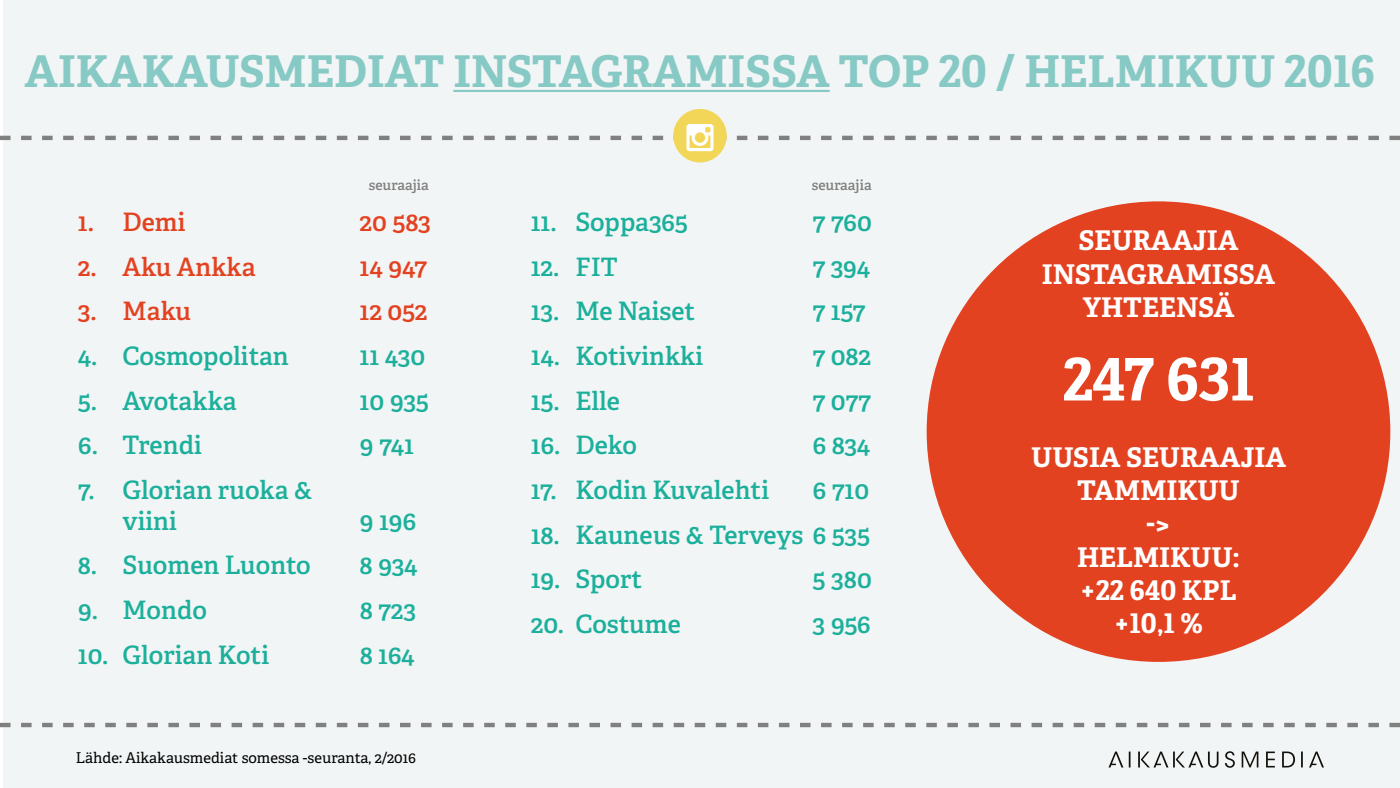
<style>
.page{position:relative;width:1400px;height:788px;background:#fff}
.page>*{position:absolute;margin:0;border:0;box-sizing:border-box;transform-origin:0 0}
.t1{font:700 58.62px "Adelle";letter-spacing:-.025em;color:#fff}
.t2{font:700 43.75px "Adelle";color:#87c9c4}
.t3{font:700 27.12px/33.2px "Adelle";color:#fff}
.t4{font:600 25.38px/30.6px "Adelle";color:#1cb09c}
.t5{font:600 25.38px "Adelle";color:#e34221}
.t6{font:14.88px "Adelle";color:#000}
.t7{font:600 14px "Adelle";color:#808080}
</style>
<div class="page">
<div style="left:3px;top:0;width:1397px;height:788px;background:#f2f5f5"></div>
<svg style="left:1129px;top:751px;width:2px;height:16px"></svg>
<svg style="left:1108px;top:751px;width:15px;height:16px"></svg>
<svg style="left:1309px;top:751px;width:15px;height:16px"></svg>
<svg style="left:1138px;top:751px;width:81px;height:16px"></svg>
<svg style="left:1225px;top:751px;width:10px;height:16px"></svg>
<svg style="left:1242px;top:751px;width:16px;height:16px"></svg>
<svg style="left:1266px;top:751px;width:9px;height:16px"></svg>
<svg style="left:1282px;top:751px;width:13px;height:16px"></svg>
<svg style="left:1301px;top:751px;width:2px;height:16px"></svg>
<svg style="left:0;top:722px;width:1400px;height:5px"></svg>
<hr style="left:453px;top:90px;width:377px;height:2px;background:#87c9c4">
<div style="left:673px;top:109px;width:54px;height:53px;background:#f2d657;border-radius:50%"></div>
<svg style="left:0;top:124px;width:1400px;height:27px"></svg>
<div style="left:927px;top:201px;width:463px;height:461px;background:#e34221;border-radius:50%"></div>
<h2 class="t2" style="left:25px;top:39px;width:511px">AIKAKAUSMEDIAT INSTA</h2>
<h2 class="t2" style="left:591px;top:39px;width:93px">GRAMISSA</h2>
<h2 class="t2" style="left:839px;top:39px;width:309px">TOP 20 / HELMIKUU</h2>
<h2 class="t2" style="left:1284px;top:39px;width:92px">2016</h2>
<p class="t7" style="left:369px;top:174px;width:61px">seuraajia</p>
<p class="t7" style="left:812px;top:174px;width:61px">seuraajia</p>
<p class="t5" style="left:78px;top:203px;width:109px">1. Demi</p>
<p class="t5" style="left:360px;top:203px;width:73px">20 583</p>
<p class="t5" style="left:78px;top:248px;width:179px">2. Aku Ankka</p>
<p class="t5" style="left:360px;top:248px;width:69px">14 947</p>
<p class="t5" style="left:78px;top:293px;width:115px">3. Maku</p>
<p class="t5" style="left:360px;top:293px;width:69px">12 052</p>
<p class="t4" style="left:78px;top:339px;width:212px">4. Cosmopolitan</p>
<p class="t4" style="left:360px;top:339px;width:67px">11 430</p>
<p class="t4" style="left:78px;top:384px;width:160px">5. Avotakka</p>
<p class="t4" style="left:360px;top:384px;width:71px">10 935</p>
<p class="t4" style="left:78px;top:429px;width:125px">6. Trendi</p>
<p class="t4" style="left:360px;top:429px;width:56px">9 741</p>
<p class="t4" style="left:123px;top:473px;width:191px;text-indent:-45px">7. Glorian ruoka &amp; viini</p>
<p class="t4" style="left:360px;top:504px;width:58px">9 196</p>
<p class="t4" style="left:78px;top:549px;width:234px">8. Suomen Luonto</p>
<p class="t4" style="left:360px;top:549px;width:59px">8 934</p>
<p class="t4" style="left:78px;top:593px;width:130px">9. Mondo</p>
<p class="t4" style="left:360px;top:593px;width:58px">8 723</p>
<p class="t4" style="left:78px;top:638px;width:193px">10. Glorian Koti</p>
<p class="t4" style="left:360px;top:638px;width:56px">8 164</p>
<p class="t6" style="left:76px;top:747px;width:341px">Lähde: Aikakausmediat somessa -seuranta, 2/2016</p>
<p class="t4" style="left:531px;top:206px;width:159px">11. Soppa365</p>
<p class="t4" style="left:813px;top:206px;width:61px">7 760</p>
<p class="t4" style="left:531px;top:250px;width:88px">12. FIT</p>
<p class="t4" style="left:813px;top:250px;width:59px">7 394</p>
<p class="t4" style="left:531px;top:295px;width:166px">13. Me Naiset</p>
<p class="t4" style="left:813px;top:295px;width:54px">7 157</p>
<p class="t4" style="left:531px;top:340px;width:174px">14. Kotivinkki</p>
<p class="t4" style="left:813px;top:340px;width:60px">7 082</p>
<p class="t4" style="left:531px;top:384px;width:91px">15. Elle</p>
<p class="t4" style="left:813px;top:384px;width:60px">7 077</p>
<p class="t4" style="left:531px;top:429px;width:108px">16. Deko</p>
<p class="t4" style="left:813px;top:429px;width:59px">6 834</p>
<p class="t4" style="left:531px;top:473px;width:240px">17. Kodin Kuvalehti</p>
<p class="t4" style="left:813px;top:473px;width:58px">6 710</p>
<p class="t4" style="left:531px;top:518px;width:341px">18. Kauneus &amp; Terveys 6 535</p>
<p class="t4" style="left:531px;top:563px;width:113px">19. Sport</p>
<p class="t4" style="left:813px;top:563px;width:61px">5 380</p>
<p class="t4" style="left:531px;top:607px;width:152px">20. Costume</p>
<p class="t4" style="left:813px;top:607px;width:60px">3 956</p>
<p class="t3" style="left:1042px;top:223px;width:182px;text-indent:37px">SEURAAJIA<br>INSTA</p>
<p class="t3" style="left:1127px;top:256px;width:58px">GRAMISSA</p>
<p class="t3" style="left:1083px;top:289px;width:38px">YHTEE</p>
<p class="t3" style="left:1176px;top:289px;width:60px">NSÄ</p>
<h1 class="t1" style="left:1063px;top:337px;width:193px">247 631</h1>
<p class="t3" style="left:1031px;top:439px;width:19px">UUSIA</p>
<p class="t3" style="left:1126px;top:439px;width:19px">SEU</p>
<p class="t3" style="left:1180px;top:439px;width:91px">RAAJIA</p>
<p class="t3" style="left:1077px;top:473px;width:39px">TAMMIKUU</p>
<p class="t3" style="left:1077px;top:506px;width:95px;text-indent:69px">-&gt;<br>HELMIKUU</p>
<p class="t3" style="left:1233px;top:539px;width:9px">:</p>
<p class="t3" style="left:1080px;top:572px;width:158px">+22 640 KPL</p>
<p class="t3" style="left:1114px;top:606px;width:90px">+10,1 %</p>
</div>
